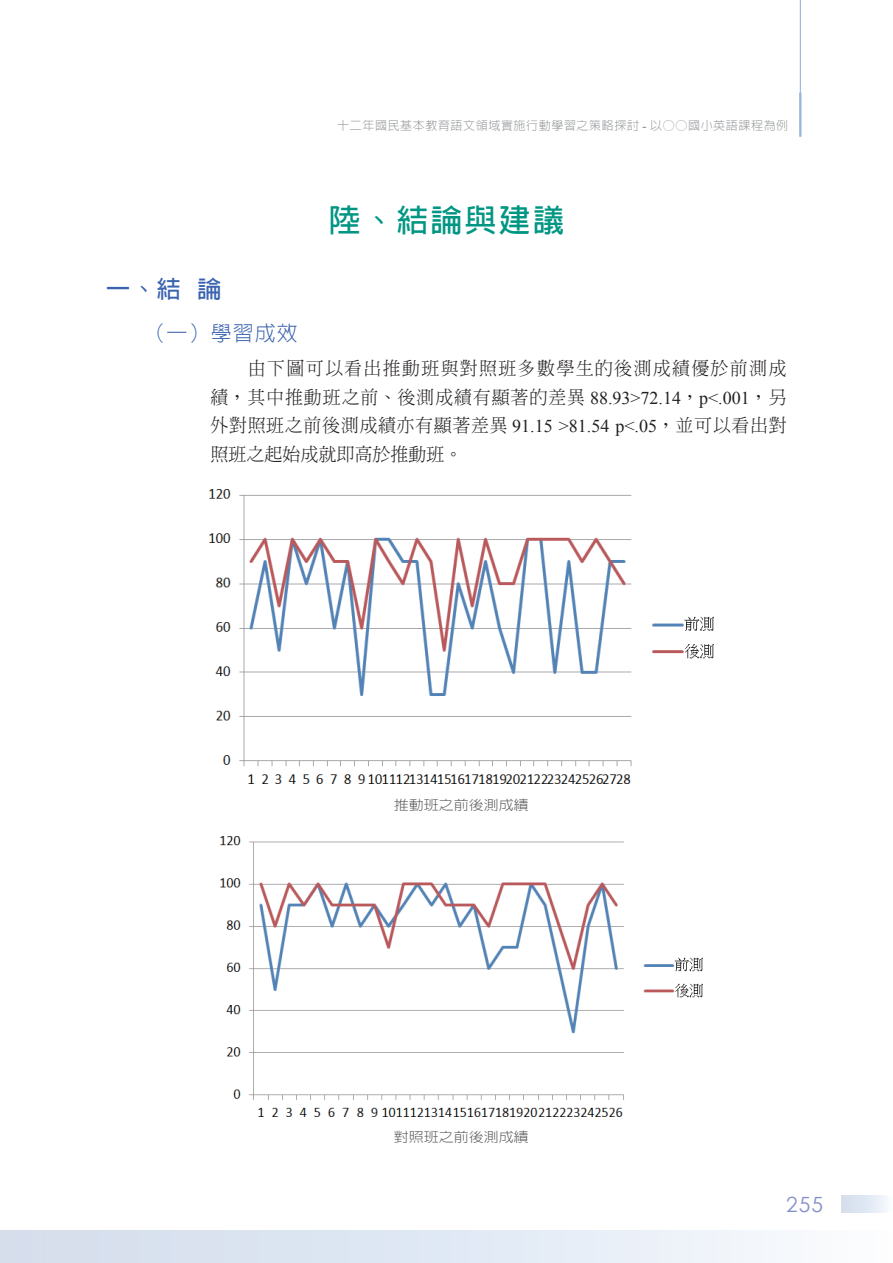
<style>
.page{position:relative;width:893px;height:1263px;background:#fff}
.page>*{position:absolute;margin:0;border:0;box-sizing:border-box;transform-origin:0 0}
.t1{font:700 31.5px "AR Hei B5";letter-spacing:.08em;color:#009683}
.t2{font:700 24px "AR Hei B5";color:#3a63af}
.t3{font:300 21px "AR Hei B5";color:#3a63af}
.t4{font:21px "Century Gothic";color:#8491c8}
.t5{font:300 18px/28.5px "AR Ming B5";letter-spacing:.035em;color:#231f20;text-align:justify}
.t6{font:300 13.5px "AR Hei B5";color:#57585a;scale:1.11 1}
.t7{font:300 12px "AR Hei B5";letter-spacing:.05em;color:#939598}
.s1{font-family:"Times New Roman";font-weight:700}
.s2{font-family:"Times New Roman";font-weight:400}
</style>
<div class="page">
<div style="left:841px;top:1195px;width:52px;height:18px;background:linear-gradient(to right,#d0daeb,#f6fafd)"></div>
<div style="left:0;top:1230px;width:893px;height:33px;background:linear-gradient(to right,#d0dbeb,#f7fbfe)"></div>
<hr style="left:800px;top:0;width:1px;height:132px;background:#95b5de">
<hr style="left:799px;top:93px;width:2px;height:44px;background:#95b5de">
<img style="left:209px;top:490px;width:505px;height:294px">
<img style="left:221px;top:836px;width:481px;height:281px">
<p class="t7" style="left:337px;top:120px;width:452px">十二年國民基本教育語文領域實施行動學習之策略探討 <span class="s1">-</span> 以○○國小英語課程為例</p>
<h1 class="t1" style="left:329px;top:204px;width:237px">陸、結論與建議</h1>
<h2 class="t2" style="left:106px;top:277px;width:117px">一、結 論</h2>
<p class="t3" style="left:145px;top:322px;width:155px">（一）學習成效</p>
<p class="t5" style="left:210px;top:354px;width:578px;text-indent:37px">由下圖可以看出推動班與對照班多數學生的後測成績優於前測成績，其中推動班之前、後測成績有顯著的差異 <span class="s2">88.93&gt;72.14</span>，<span class="s2">p&lt;.001</span>，另外對照班之前後測成績亦有顯著差異 <span class="s2">91.15 &gt;81.54 p&lt;.05</span>，並可以看出對照班之起始成就即高於推動班。</p>
<p class="t6" style="left:394px;top:798px;width:123px">推動班之前後測成績</p>
<p class="t6" style="left:394px;top:1130px;width:123px">對照班之前後測成績</p>
<p class="t4" style="left:786px;top:1190px;width:39px">255</p>
</div>
